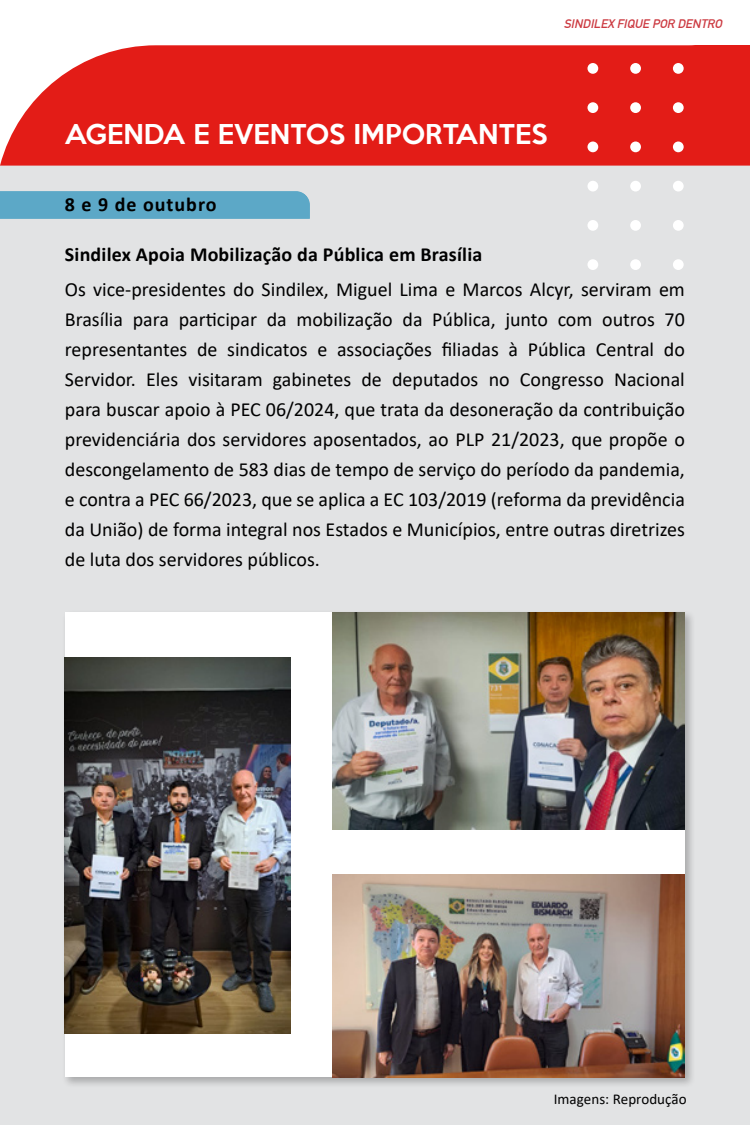
<style>
.page{position:relative;width:750px;height:1125px;background:#fff}
.page>*{position:absolute;margin:0;border:0;box-sizing:border-box;transform-origin:0 0}
.t1{font:500 25px "Keep Calm";letter-spacing:.005em;color:#fff}
.t2{font:20px/30px "Calibri";color:#000;text-align:justify}
.t3{font:700 20px "Calibri";letter-spacing:.01em;color:#000}
.t4{font:700 20px "Calibri";letter-spacing:.05em;color:#000}
.t5{font:15px "Calibri";letter-spacing:.005em;color:#000}
.t6{font:italic 700 12.12px "DIN Alternate";color:#cc3b42}
</style>
<div class="page">
<div style="left:0;top:166px;width:750px;height:959px;background:#e2e3e4"></div>
<svg style="left:0;top:45px;width:750px;height:121px;background:#e42925"></svg>
<svg style="left:0;top:191px;width:310px;height:28px;background:#5da8c7"></svg>
<div style="left:587px;top:63px;width:11px;height:11px;background:#fff;border-radius:50%"></div>
<div style="left:587px;top:102px;width:11px;height:11px;background:#fff;border-radius:50%"></div>
<div style="left:587px;top:142px;width:11px;height:10px;background:#fff;border-radius:50%"></div>
<div style="left:587px;top:181px;width:11px;height:11px;background:#fff;border-radius:50%"></div>
<div style="left:587px;top:220px;width:11px;height:11px;background:#fff;border-radius:50%"></div>
<div style="left:587px;top:259px;width:11px;height:11px;background:#fff;border-radius:50%"></div>
<div style="left:630px;top:63px;width:11px;height:11px;background:#fff;border-radius:50%"></div>
<div style="left:630px;top:102px;width:11px;height:11px;background:#fff;border-radius:50%"></div>
<div style="left:630px;top:142px;width:11px;height:10px;background:#fff;border-radius:50%"></div>
<div style="left:630px;top:181px;width:11px;height:11px;background:#fff;border-radius:50%"></div>
<div style="left:630px;top:220px;width:11px;height:11px;background:#fff;border-radius:50%"></div>
<div style="left:630px;top:259px;width:11px;height:11px;background:#fff;border-radius:50%"></div>
<div style="left:673px;top:63px;width:11px;height:11px;background:#fff;border-radius:50%"></div>
<div style="left:673px;top:102px;width:11px;height:11px;background:#fff;border-radius:50%"></div>
<div style="left:673px;top:142px;width:11px;height:10px;background:#fff;border-radius:50%"></div>
<div style="left:673px;top:181px;width:11px;height:11px;background:#fff;border-radius:50%"></div>
<div style="left:673px;top:220px;width:11px;height:11px;background:#fff;border-radius:50%"></div>
<div style="left:673px;top:259px;width:11px;height:11px;background:#fff;border-radius:50%"></div>
<div style="left:62px;top:610px;width:634px;height:478px;background:#000;opacity:.25"></div>
<div style="left:65px;top:612px;width:620px;height:466px;background:#fff"></div>
<img style="left:65px;top:658px;width:225px;height:376px">
<img style="left:332px;top:612px;width:353px;height:217px">
<img style="left:332px;top:875px;width:353px;height:203px">
<p class="t6" style="left:564px;top:15px;width:163px">SINDILEX FIQUE POR DENTRO</p>
<p class="t1" style="left:65px;top:112px;width:484px">AGENDA E EVENTOS IMPORTANTES</p>
<p class="t4" style="left:65px;top:190px;width:153px">8 e 9 de outubro</p>
<p class="t3" style="left:65px;top:240px;width:419px">Sindilex Apoia Mobilização da Pública em Brasília</p>
<p class="t2" style="left:65px;top:274px;width:622px">Os vice-presidentes do Sindilex, Miguel Lima e Marcos Alcyr, serviram em Brasília para participar da mobilização da Pública, junto com outros 70 representantes de sindicatos e associações filiadas à Pública Central do Servidor. Eles visitaram gabinetes de deputados no Congresso Nacional para buscar apoio à PEC 06/2024, que trata da desoneração da contribuição previdenciária dos servidores aposentados, ao PLP 21/2023, que propõe o descongelamento de 583 dias de tempo de serviço do período da pandemia, e contra a PEC 66/2023, que se aplica a EC 103/2019 (reforma da previdência da União) de forma integral nos Estados e Municípios, entre outras diretrizes de luta dos servidores públicos.</p>
<p class="t5" style="left:554px;top:1088px;width:135px">Imagens: Reprodução</p>
</div>
